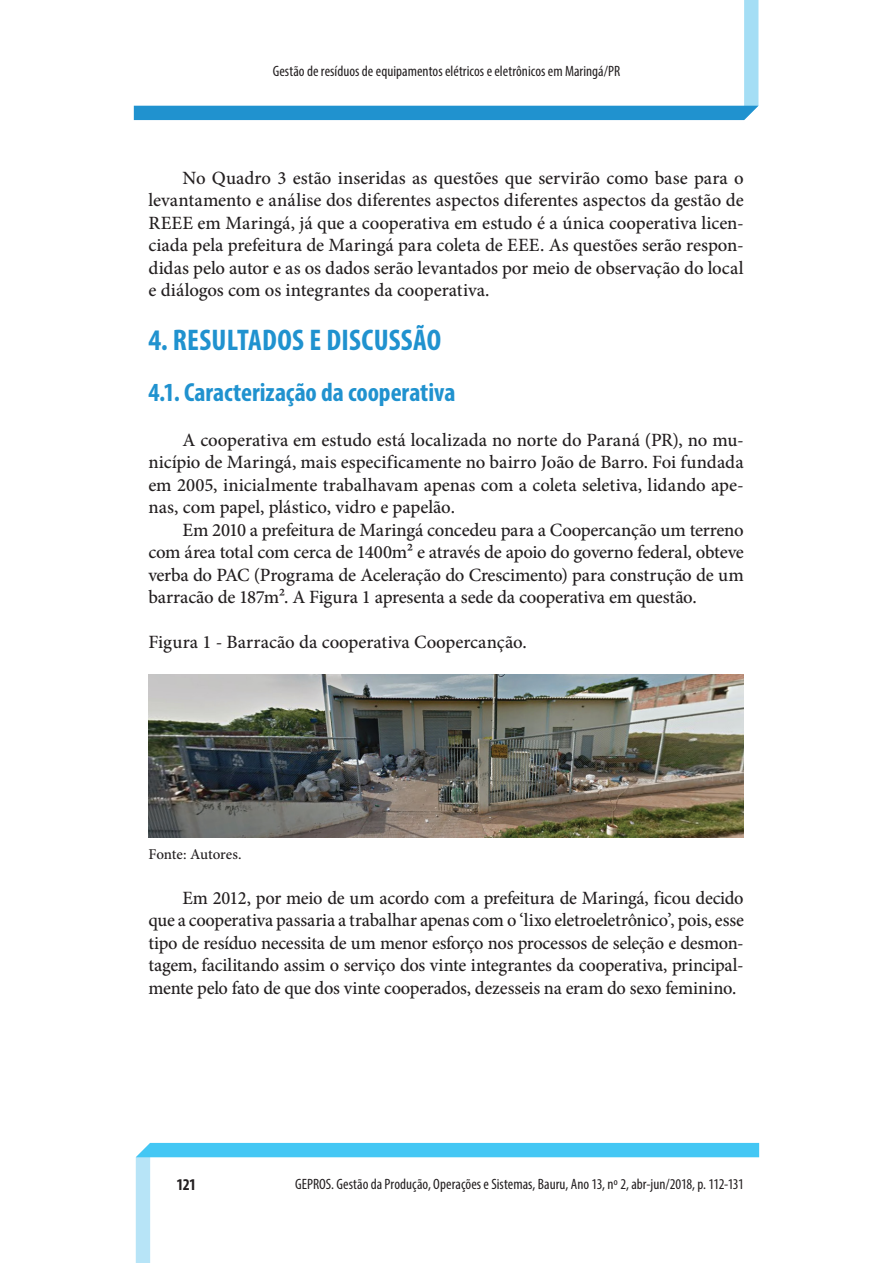
<style>
.page{position:relative;width:893px;height:1263px;background:#fff}
.page>*{position:absolute;margin:0;border:0;box-sizing:border-box;transform-origin:0 0}
.t1{font:700 condensed 30px "Myriad Pro";letter-spacing:.01em;color:#2092cf}
.t2{font:700 condensed 26.25px "Myriad Pro";color:#2092cf}
.t3{font:500 18.75px/22.5px "Minion Pro";letter-spacing:-.005em;color:#231f20;text-align:justify}
.t4{font:700 condensed 16.5px "Myriad Pro";color:#231f20}
.t5{font:condensed 15px "Myriad Pro";letter-spacing:.005em;color:#231f20}
.t6{font:500 15px "Minion Pro";letter-spacing:-.005em;color:#231f20}
</style>
<div class="page">
<svg style="left:136px;top:1143px;width:623px;height:120px"></svg>
<svg style="left:134px;top:0;width:624px;height:120px"></svg>
<img style="left:148px;top:674px;width:596px;height:163px">
<p class="t5" style="left:273px;top:62px;width:349px">Gestão de resíduos de equipamentos elétricos e eletrônicos em Maringá/PR</p>
<p class="t3" style="left:148px;top:167px;width:597px;text-indent:34px">No Quadro 3 estão inseridas as questões que servirão como base para o levantamento e análise dos diferentes aspectos diferentes aspectos da gestão de REEE em Maringá, já que a cooperativa em estudo é a única cooperativa licen&shy;ciada pela prefeitura de Maringá para coleta de EEE. As questões serão respon&shy;didas pelo autor e as os dados serão levantados por meio de observação do local e diálogos com os integrantes da cooperativa.</p>
<h1 class="t1" style="left:148px;top:321px;width:294px">4. RESULTADOS E DISCUSSÃO</h1>
<h2 class="t2" style="left:148px;top:375px;width:309px">4.1. Caracterização da cooperativa</h2>
<p class="t3" style="left:148px;top:428px;width:597px;text-indent:34px">A cooperativa em estudo está localizada no norte do Paraná (PR), no mu&shy;nicípio de Maringá, mais especificamente no bairro João de Barro. Foi fundada em 2005, inicialmente trabalhavam apenas com a coleta seletiva, lidando ape&shy;nas, com papel, plástico, vidro e papelão.</p>
<p class="t3" style="left:148px;top:518px;width:597px;text-indent:34px">Em 2010 a prefeitura de Maringá concedeu para a Coopercanção um terreno com área total com cerca de 1400m² e através de apoio do governo federal, obteve verba do PAC (Programa de Aceleração do Crescimento) para construção de um barracão de 187m². A Figura 1 apresenta a sede da cooperativa em questão.</p>
<p class="t3" style="left:148px;top:631px;width:380px">Figura 1 - Barracão da cooperativa Coopercanção.</p>
<p class="t6" style="left:148px;top:844px;width:95px">Fonte: Autores.</p>
<p class="t3" style="left:148px;top:887px;width:597px;text-indent:34px">Em 2012, por meio de um acordo com a prefeitura de Maringá, ficou decido que a cooperativa passaria a trabalhar apenas com o ‘lixo eletroeletrônico’, pois, esse tipo de resíduo necessita de um menor esforço nos processos de seleção e desmon&shy;tagem, facilitando assim o serviço dos vinte integrantes da cooperativa, principal&shy;mente pelo fato de que dos vinte cooperados, dezesseis na eram do sexo feminino.</p>
<p class="t4" style="left:176px;top:1174px;width:21px">121</p>
<p class="t5" style="left:295px;top:1175px;width:450px">GEPROS. Gestão da Produção, Operações e Sistemas, Bauru, Ano 13, nº 2, abr-jun/2018, p. 112-131</p>
</div>
